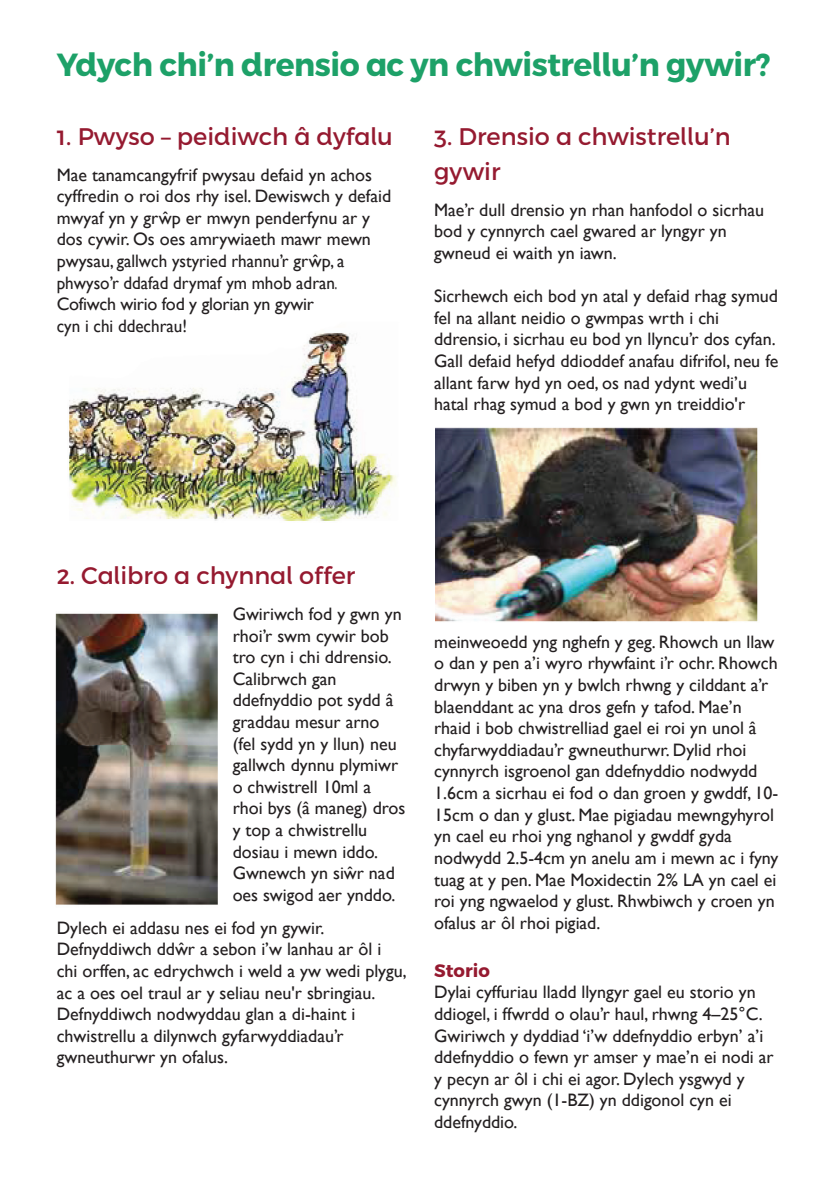
<style>
.page{position:relative;width:840px;height:1191px;background:#fff}
.page>*{position:absolute;margin:0;border:0;box-sizing:border-box;transform-origin:0 0}
.t1{font:700 32px "Cymraeg Alternates";letter-spacing:-.015em;color:#1da168}
.t2{font:24px/35.2px "Cymraeg Alternates";color:#951a30}
.t3{font:18px/21.6px "Gill Sans";color:#231f20}
.t4{font:700 18px "Cymraeg Alternates";color:#951a30}
</style>
<div class="page">
<img style="left:55px;top:333px;width:342px;height:572px">
<img style="left:435px;top:427px;width:323px;height:195px">
<p class="t1" style="left:57px;top:46px;width:715px">Ydych chi’n drensio ac yn chwistrellu’n gywir?</p>
<p class="t2" style="left:57px;top:119px;width:337px">1. Pwyso – peidiwch â dyfalu</p>
<p class="t3" style="left:57px;top:163px;width:336px">Mae tanamcangyfrif pwysau defaid yn achos cyffredin o roi dos rhy isel. Dewiswch y defaid mwyaf yn y grwp er mwyn penderfynu ar y</p>
<p class="t3" style="left:57px;top:207px;width:315px;text-indent:106px">ˆ<br>dos cywir. Os oes amrywiaeth mawr mewn pwysau, gallwch ystyried rhannu’r grwpˆ , a phwyso’r ddafad drymaf ym mhob adran.<br>Cofiwch wirio fod y glorian yn gywir<br>cyn i chi ddechrau!</p>
<p class="t2" style="left:434px;top:119px;width:298px">3. Drensio a chwistrellu’n gywir</p>
<p class="t3" style="left:434px;top:199px;width:331px">Mae’r dull drensio yn rhan hanfodol o sicrhau bod y cynnyrch cael gwared ar lyngyr yn gwneud ei waith yn iawn.</p>
<p class="t3" style="left:434px;top:285px;width:345px">Sicrhewch eich bod yn atal y defaid rhag symud fel na allant neidio o gwmpas wrth i chi ddrensio, i sicrhau eu bod yn llyncu’r dos cyfan.<br>Gall defaid hefyd ddioddef anafau difrifol, neu fe allant farw hyd yn oed, os nad ydynt wedi’u hatal rhag symud a bod y gwn yn treiddio'r</p>
<p class="t2" style="left:57px;top:558px;width:300px">2. Calibro a chynnal offer</p>
<p class="t3" style="left:232px;top:603px;width:174px">Gwiriwch fod y gwn yn rhoi’r swm cywir bob tro cyn i chi ddrensio.<br>Calibrwch gan ddefnyddio pot sydd â graddau mesur arno (fel sydd yn y llun) neu gallwch dynnu plymiwr o chwistrell 10ml a rhoi bys (â maneg) dros y top a chwistrellu dosiau i mewn iddo.<br>Gwnewch yn siwr nad</p>
<p class="t3" style="left:232px;top:862px;width:164px;text-indent:114px">ˆ<br>oes swigod aer ynddo.</p>
<p class="t3" style="left:57px;top:916px;width:326px">Dylech ei addasu nes ei fod yn gywir.<br>Defnyddiwch ddwr a sebon i’w lanhau ar ôl i</p>
<p class="t3" style="left:57px;top:938px;width:351px;text-indent:121px">ˆ<br>chi orffen, ac edrychwch i weld a yw wedi plygu, ac a oes oel traul ar y seliau neu'r sbringiau.<br>Defnyddiwch nodwyddau glan a di-haint i chwistrellu a dilynwch gyfarwyddiadau’r gwneuthurwr yn ofalus.</p>
<p class="t3" style="left:434px;top:631px;width:345px">meinweoedd yng nghefn y geg. Rhowch un llaw o dan y pen a’i wyro rhywfaint i’r ochr. Rhowch drwyn y biben yn y bwlch rhwng y cilddant a’r blaenddant ac yna dros gefn y tafod. Mae’n rhaid i bob chwistrelliad gael ei roi yn unol â chyfarwyddiadau’r gwneuthurwr. Dylid rhoi cynnyrch isgroenol gan ddefnyddio nodwydd 1.6cm a sicrhau ei fod o dan groen y gwddf, 10- 15cm o dan y glust. Mae pigiadau mewngyhyrol yn cael eu rhoi yng nghanol y gwddf gyda nodwydd 2.5-4cm yn anelu am i mewn ac i fyny tuag at y pen. Mae Moxidectin 2% LA yn cael ei roi yng ngwaelod y glust. Rhwbiwch y croen yn ofalus ar ôl rhoi pigiad.</p>
<p class="t4" style="left:434px;top:960px;width:57px">Storio</p>
<p class="t3" style="left:434px;top:981px;width:341px">Dylai cyffuriau lladd llyngyr gael eu storio yn ddiogel, i ffwrdd o olau’r haul, rhwng 4–25°C.<br>Gwiriwch y dyddiad ‘i’w ddefnyddio erbyn’ a’i ddefnyddio o fewn yr amser y mae’n ei nodi ar y pecyn ar ôl i chi ei agor. Dylech ysgwyd y cynnyrch gwyn (1-BZ) yn ddigonol cyn ei ddefnyddio.</p>
</div>
